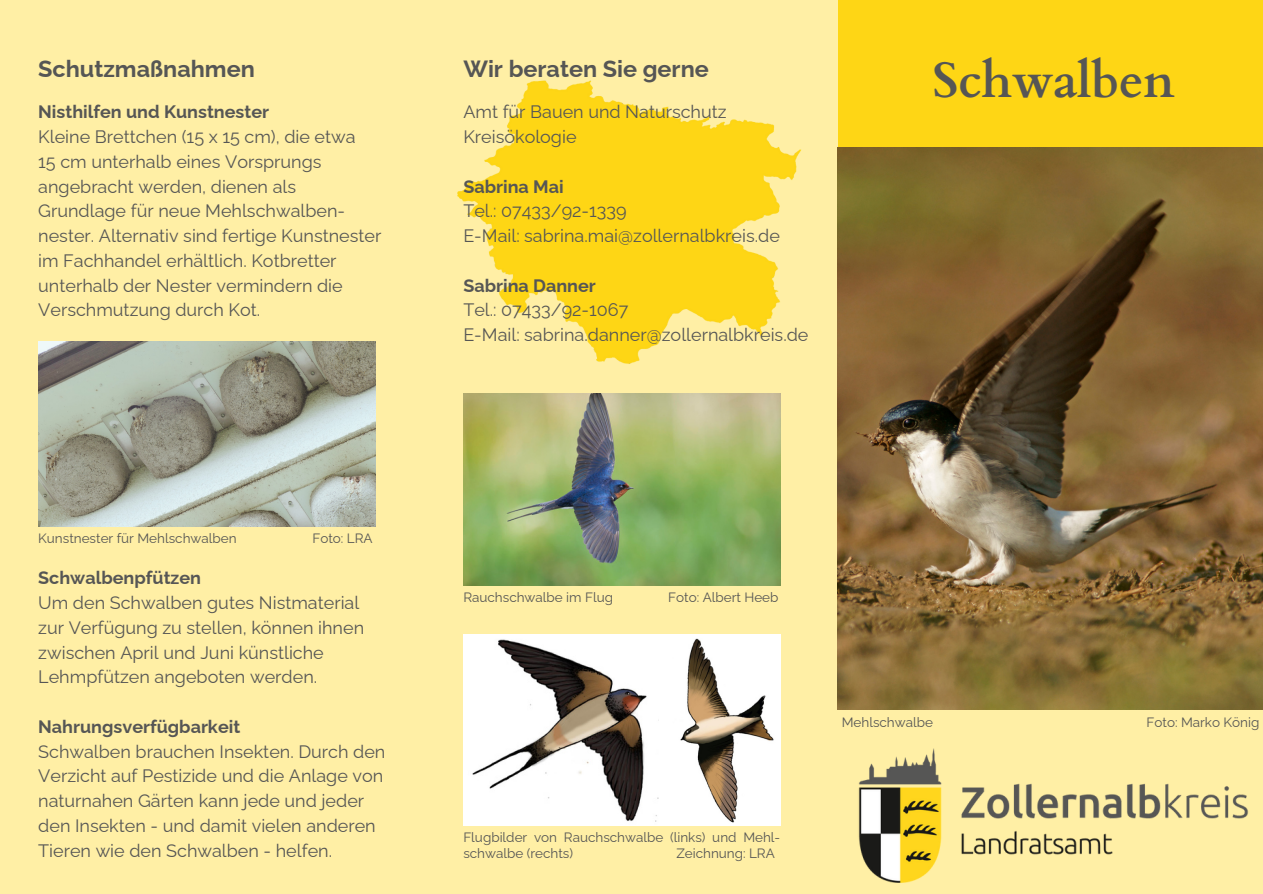
<style>
.page{position:relative;width:1263px;height:894px;background:#fff}
.page>*{position:absolute;margin:0;border:0;box-sizing:border-box;transform-origin:0 0}
.t1{font:700 49.5px "Cardo";letter-spacing:-.01em;color:#565655}
.t2{font:700 23.4px "Raleway";color:#565655}
.t3{font:18px/24.8px "Raleway";color:#565655}
.t4{font:700 18px "Raleway";color:#565655}
.t5{font:13.5px/15.8px "Raleway";color:#565655}
</style>
<div class="page">
<div style="left:0;top:0;width:1263px;height:893px;background:#ffefa5"></div>
<img style="left:858px;top:748px;width:391px;height:135px">
<div style="left:838px;top:0;width:425px;height:256px;background:#fed615"></div>
<img style="left:838px;top:148px;width:425px;height:561px">
<img style="left:457px;top:80px;width:344px;height:284px">
<img style="left:463px;top:634px;width:317px;height:191px">
<img style="left:38px;top:341px;width:338px;height:185px">
<img style="left:463px;top:393px;width:317px;height:192px">
<p class="t2" style="left:38px;top:55px;width:218px">Schutzmaßnahmen</p>
<p class="t4" style="left:38px;top:101px;width:232px">Nisthilfen und Kunstnester</p>
<p class="t3" style="left:38px;top:124px;width:345px">Kleine Brettchen (15 x 15 cm), die etwa<br>15 cm unterhalb eines Vorsprungs angebracht werden, dienen als Grundlage für neue Mehlschwalben&shy;nester. Alternativ sind fertige Kunstnester im Fachhandel erhältlich. Kotbretter unterhalb der Nester vermindern die Verschmutzung durch Kot.</p>
<p class="t5" style="left:38px;top:529px;width:200px">Kunstnester für Mehlschwalben</p>
<p class="t5" style="left:312px;top:529px;width:62px">Foto: LRA</p>
<p class="t4" style="left:38px;top:567px;width:164px">Schwalbenpfützen</p>
<p class="t3" style="left:38px;top:590px;width:327px">Um den Schwalben gutes Nistmaterial zur Verfügung zu stellen, können ihnen zwischen April und Juni künstliche Lehmpfützen angeboten werden.</p>
<p class="t4" style="left:38px;top:715px;width:204px">Nahrungsverfügbarkeit</p>
<p class="t3" style="left:38px;top:738px;width:349px">Schwalben brauchen Insekten. Durch den Verzicht auf Pestizide und die Anlage von naturnahen Gärten kann jede und jeder den Insekten - und damit vielen anderen Tieren wie den Schwalben - helfen.</p>
<p class="t2" style="left:463px;top:55px;width:247px">Wir beraten Sie gerne</p>
<p class="t3" style="left:463px;top:99px;width:265px">Amt für Bauen und Naturschutz</p>
<p class="t3" style="left:463px;top:124px;width:115px">Kreisökologie</p>
<p class="t4" style="left:463px;top:176px;width:102px">Sabrina Mai</p>
<p class="t3" style="left:463px;top:198px;width:165px">Tel.: 07433/92-1339</p>
<p class="t3" style="left:463px;top:223px;width:318px">E-Mail: sabrina.mai@zollernalbkreis.de</p>
<p class="t4" style="left:463px;top:274px;width:134px">Sabrina Danner</p>
<p class="t3" style="left:463px;top:297px;width:167px">Tel.: 07433/92-1067</p>
<p class="t3" style="left:463px;top:322px;width:347px">E-Mail: sabrina.danner@zollernalbkreis.de</p>
<p class="t1" style="left:932px;top:48px;width:244px">Schwalben</p>
<p class="t5" style="left:463px;top:589px;width:151px">Rauchschwalbe im Flug</p>
<p class="t5" style="left:668px;top:589px;width:112px">Foto: Albert Heeb</p>
<p class="t5" style="left:463px;top:829px;width:318px">Flugbilder von Rauchschwalbe (links) und Mehl&shy;schwalbe (rechts)</p>
<p class="t5" style="left:676px;top:845px;width:100px">Zeichnung: LRA</p>
<p class="t5" style="left:842px;top:713px;width:93px">Mehlschwalbe</p>
<p class="t5" style="left:1146px;top:713px;width:114px">Foto: Marko König</p>
</div>
